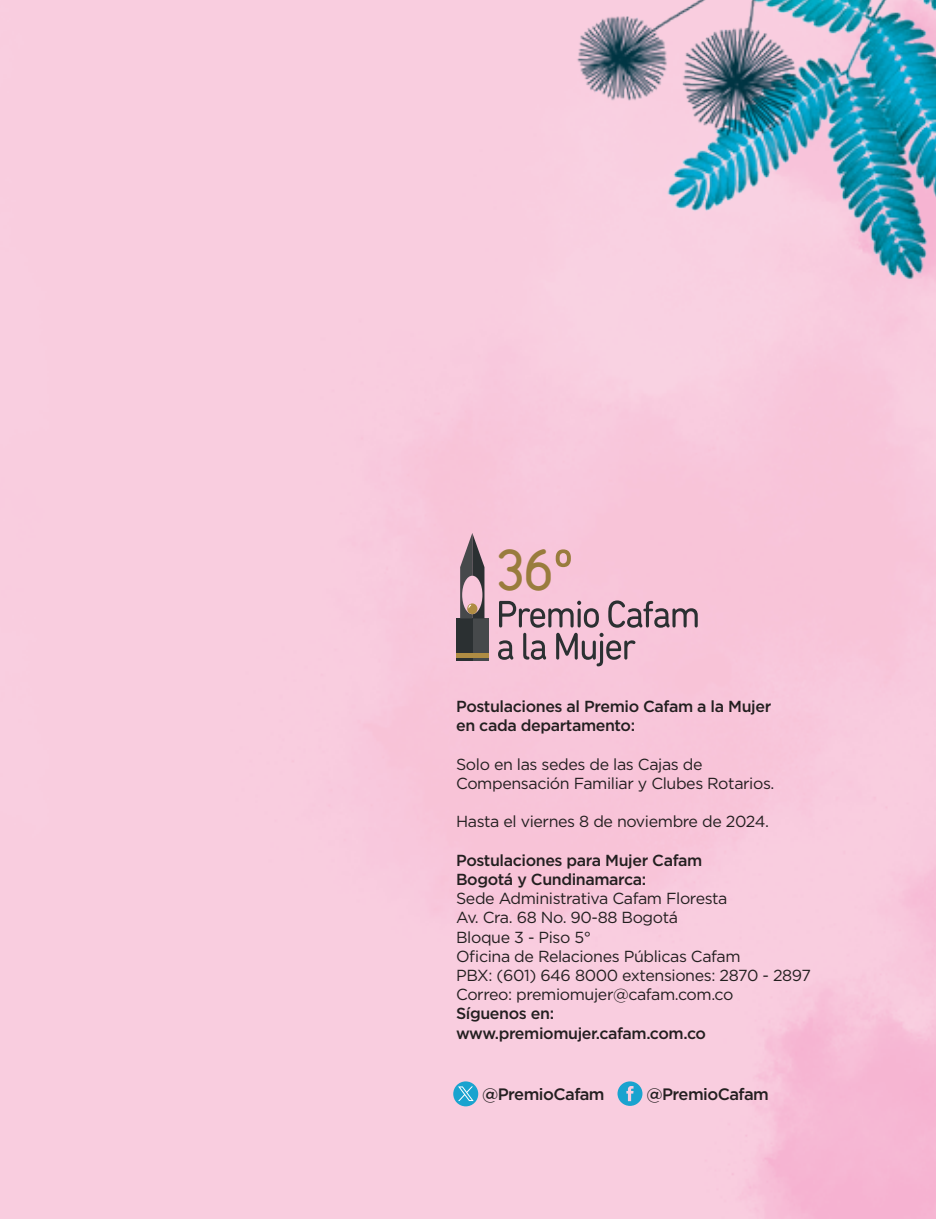
<style>
.page{position:relative;width:936px;height:1219px;background:#fff}
.page>*{position:absolute;margin:0;border:0;box-sizing:border-box;transform-origin:0 0}
.t1{font:900 49.2px "Variable";color:#997c3d}
.t2{font:500 16.6px "Gotham Pro";letter-spacing:-.03em;color:#231f20}
.t3{font:16px/19.2px "Gotham Pro";letter-spacing:-.025em;color:#231f20}
.t4{font:500 16px/19.2px "Gotham Pro";letter-spacing:-.025em;color:#231f20}
</style>
<div class="page">
<img style="left:0;top:0;width:935px;height:1219px">
<svg style="left:617px;top:1081px;width:25px;height:25px"></svg>
<svg style="left:555px;top:549px;width:16px;height:18px"></svg>
<svg style="left:498px;top:600px;width:199px;height:66px"></svg>
<div style="left:472px;top:618px;width:16px;height:43px;background:#46494b"></div>
<div style="left:456px;top:618px;width:16px;height:43px;background:#2b3032"></div>
<hr style="left:456px;top:653px;width:32px;height:4px;background:#af8c43">
<svg style="left:460px;top:533px;width:24px;height:85px"></svg>
<img style="left:560px;top:0;width:375px;height:306px">
<div style="left:453px;top:1081px;width:25px;height:25px;background:#1aa3cf;border-radius:50%"></div>
<svg style="left:458px;top:1086px;width:15px;height:15px"></svg>
<h1 class="t1" style="left:496px;top:537px;width:59px">36</h1>
<p class="t4" style="left:456px;top:696px;width:317px">Postulaciones al Premio Cafam a la Mujer en cada departamento:</p>
<p class="t3" style="left:456px;top:754px;width:320px">Solo en las sedes de las Cajas de<br>Compensación Familiar y Clubes Rotarios.</p>
<p class="t3" style="left:456px;top:812px;width:314px">Hasta el viernes 8 de noviembre de 2024.</p>
<p class="t4" style="left:456px;top:850px;width:248px">Postulaciones para Mujer Cafam<br>Bogotá y Cundinamarca:</p>
<p class="t3" style="left:456px;top:889px;width:356px">Sede Administrativa Cafam Floresta<br>Av. Cra. 68 No. 90-88 Bogotá<br>Bloque 3 - Piso 5°<br>Oficina de Relaciones Públicas Cafam<br>PBX: (601) 646 8000 extensiones: 2870 - 2897<br>Correo: premiomujer@cafam.com.co</p>
<p class="t4" style="left:456px;top:1004px;width:251px">Síguenos en: www.premiomujer.cafam.com.co</p>
<p class="t2" style="left:482px;top:1084px;width:124px">@PremioCafam</p>
<p class="t2" style="left:646px;top:1084px;width:124px">@PremioCafam</p>
</div>
